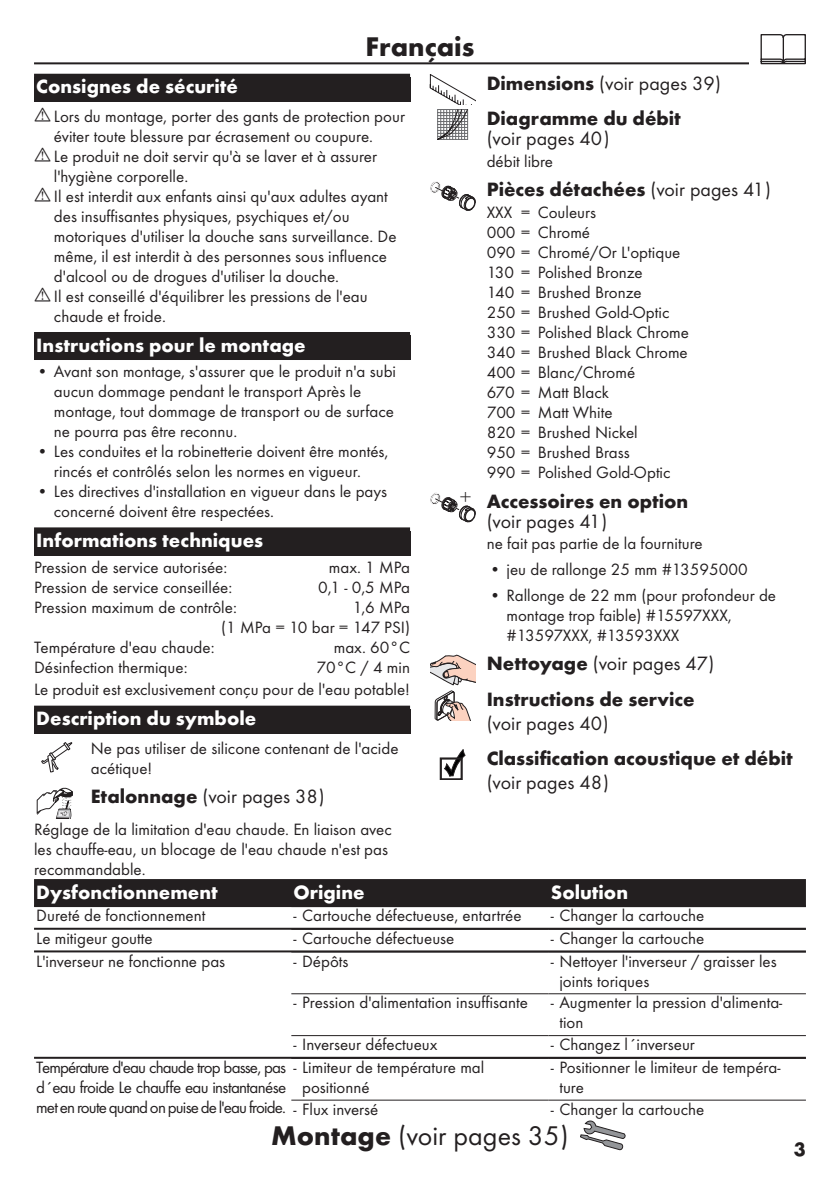
<style>
.page{position:relative;width:840px;height:1191px;background:#fff}
.page>*{position:absolute;margin:0;border:0;box-sizing:border-box;transform-origin:0 0}
.t1{font:28px "Futura TOT Boo";color:#231f20}
.t2{font:700 28px "Futura TOT";color:#231f20}
.t3{font:300 21.2px "Futura TOT";color:#231f20}
.t4{font:20px "Futura TOT Boo";color:#231f20}
.t5{font:700 20px "Futura TOT";color:#fff}
.t6{font:700 20px "Futura TOT";color:#231f20}
.t7{font:17px/20px "Futura TOT Boo";color:#231f20}
.t8{font:17px/20px "Futura TOT Boo";letter-spacing:-.05em;color:#231f20}
.s1{font-family:"Futura TOT";font-weight:700}
.s2{font-family:"Futura TOT Boo";font-weight:400}
</style>
<div class="page">
<hr style="left:34px;top:62px;width:771px;height:2px;background:#231f20">
<div style="left:748px;top:34px;width:68px;height:34px;background:#fff"></div>
<svg style="left:760px;top:34px;width:45px;height:30px"></svg>
<div style="left:34px;top:74px;width:376px;height:28px;background:#231f20"></div>
<div style="left:34px;top:332px;width:376px;height:28px;background:#231f20"></div>
<div style="left:34px;top:527px;width:376px;height:28px;background:#231f20"></div>
<div style="left:34px;top:709px;width:376px;height:25px;background:#231f20"></div>
<div style="left:34px;top:705px;width:376px;height:28px;background:#231f20"></div>
<svg style="left:41px;top:742px;width:32px;height:30px"></svg>
<svg style="left:36px;top:788px;width:37px;height:31px"></svg>
<svg style="left:429px;top:74px;width:46px;height:66px"></svg>
<svg style="left:430px;top:181px;width:45px;height:30px"></svg>
<svg style="left:430px;top:492px;width:45px;height:30px"></svg>
<svg style="left:430px;top:655px;width:45px;height:65px"></svg>
<svg style="left:440px;top:749px;width:25px;height:31px"></svg>
<svg style="left:580px;top:1120px;width:45px;height:30px"></svg>
<div style="left:34px;top:879px;width:771px;height:26px;background:#231f20"></div>
<hr style="left:34px;top:905px;width:771px;height:2px;background:#231f20">
<hr style="left:34px;top:927px;width:771px;height:2px;background:#231f20">
<hr style="left:34px;top:950px;width:771px;height:2px;background:#231f20">
<hr style="left:291px;top:993px;width:257px;height:1px;background:#231f20">
<hr style="left:548px;top:993px;width:257px;height:1px;background:#231f20">
<hr style="left:291px;top:1035px;width:257px;height:1px;background:#231f20">
<hr style="left:548px;top:1035px;width:257px;height:1px;background:#231f20">
<hr style="left:34px;top:1056px;width:771px;height:2px;background:#231f20">
<hr style="left:291px;top:1099px;width:257px;height:1px;background:#231f20">
<hr style="left:548px;top:1099px;width:257px;height:1px;background:#231f20">
<h1 class="t2" style="left:365px;top:29px;width:110px">Français</h1>
<p class="t5" style="left:36px;top:74px;width:203px">Consignes de sécurité</p>
<p class="t7" style="left:54px;top:106px;width:352px">Lors du montage, porter des gants de protection pour éviter toute blessure par écrasement ou coupure.<br>Le produit ne doit servir qu'à se laver et à assurer l'hygiène corporelle.<br>Il est interdit aux enfants ainsi qu'aux adultes ayant des insuffisantes physiques, psychiques et/ou motoriques d'utiliser la douche sans surveillance. De même, il est interdit à des personnes sous influence d'alcool ou de drogues d'utiliser la douche.<br>Il est conseillé d'équilibrer les pressions de l'eau chaude et froide.</p>
<p class="t5" style="left:36px;top:332px;width:271px">Instructions pour le montage</p>
<p class="t7" style="left:54px;top:361px;width:343px;text-indent:-17px">• Avant son montage, s'assurer que le produit n'a subi aucun dommage pendant le transport Après le montage, tout dommage de transport ou de surface ne pourra pas être reconnu.</p>
<p class="t7" style="left:54px;top:441px;width:336px;text-indent:-17px">• Les conduites et la robinetterie doivent être montés, rincés et contrôlés selon les normes en vigueur.</p>
<p class="t7" style="left:54px;top:481px;width:334px;text-indent:-17px">• Les directives d'installation en vigueur dans le pays concerné doivent être respectées.</p>
<p class="t5" style="left:36px;top:528px;width:228px">Informations techniques</p>
<p class="t7" style="left:34px;top:557px;width:195px">Pression de service autorisée:</p>
<p class="t7" style="left:329px;top:557px;width:83px">max. 1 MPa</p>
<p class="t7" style="left:34px;top:577px;width:199px">Pression de service conseillée:</p>
<p class="t7" style="left:318px;top:577px;width:93px">0,1 - 0,5 MPa</p>
<p class="t7" style="left:34px;top:597px;width:204px">Pression maximum de contrôle:</p>
<p class="t7" style="left:221px;top:597px;width:190px;text-align:right">1,6 MPa<br>(1 MPa = 10 bar = 147 PSI)</p>
<p class="t7" style="left:34px;top:637px;width:182px">Température d'eau chaude:</p>
<p class="t7" style="left:333px;top:637px;width:78px">max. 60°C</p>
<p class="t7" style="left:34px;top:657px;width:155px">Désinfection thermique:</p>
<p class="t7" style="left:34px;top:655px;width:377px;line-height:22.8px;text-align:right">70°C / 4 min<br>Le produit est exclusivement conçu pour de l'eau potable!</p>
<p class="t5" style="left:36px;top:706px;width:221px">Description du symbole</p>
<p class="t7" style="left:91px;top:738px;width:309px">Ne pas utiliser de silicone contenant de l'acide acétique!</p>
<p class="t4" style="left:91px;top:784px;width:235px"><span class="s1">Etalonnage</span> (voir pages 38)</p>
<p class="t7" style="left:34px;top:819px;width:359px">Réglage de la limitation d'eau chaude. En liaison avec les chauffe-eau, un blocage de l'eau chaude n'est pas recommandable.</p>
<p class="t3" style="left:459px;top:485px;width:13px">+</p>
<p class="t4" style="left:486px;top:71px;width:236px"><span class="s1">Dimensions</span> (voir pages 39)</p>
<p class="t6" style="left:486px;top:106px;width:195px">Diagramme du débit</p>
<p class="t4" style="left:486px;top:126px;width:124px">(voir pages 40)</p>
<p class="t7" style="left:486px;top:151px;width:68px">débit libre</p>
<p class="t6" style="left:486px;top:177px;width:285px">Pièces détachées <span class="s2">(voir pages 41)</span></p>
<p class="t7" style="left:486px;top:202px;width:204px">XXX = Couleurs<br>000 = Chromé<br>090 = Chromé/Or L'optique<br>130 = Polished Bronze<br>140 = Brushed Bronze<br>250 = Brushed Gold-Optic<br>330 = Polished Black Chrome<br>340 = Brushed Black Chrome<br>400 = Blanc/Chromé<br>670 = Matt Black<br>700 = Matt White<br>820 = Brushed Nickel<br>950 = Brushed Brass<br>990 = Polished Gold-Optic</p>
<p class="t6" style="left:486px;top:488px;width:203px">Accessoires en option</p>
<p class="t4" style="left:486px;top:509px;width:122px">(voir pages 41)</p>
<p class="t7" style="left:486px;top:533px;width:217px">ne fait pas partie de la fourniture</p>
<p class="t7" style="left:489px;top:559px;width:260px">• jeu de rallonge 25 mm #13595000</p>
<p class="t7" style="left:506px;top:585px;width:271px;text-indent:-17px">• Rallonge de 22 mm (pour profondeur de montage trop faible) #15597XXX, #13597XXX, #13593XXX</p>
<p class="t4" style="left:486px;top:652px;width:229px"><span class="s1">Nettoyage</span> (voir pages 47)</p>
<p class="t6" style="left:486px;top:686px;width:209px">Instructions de service</p>
<p class="t4" style="left:486px;top:711px;width:124px">(voir pages 40)</p>
<p class="t6" style="left:486px;top:746px;width:307px">Classification acoustique et débit</p>
<p class="t4" style="left:486px;top:770px;width:124px">(voir pages 48)</p>
<p class="t5" style="left:36px;top:880px;width:183px">Dysfonctionnement</p>
<p class="t5" style="left:293px;top:880px;width:72px">Origine</p>
<p class="t5" style="left:550px;top:880px;width:79px">Solution</p>
<p class="t7" style="left:36px;top:905px;width:170px">Dureté de fonctionnement</p>
<p class="t7" style="left:293px;top:905px;width:229px">- Cartouche défectueuse, entartrée</p>
<p class="t7" style="left:550px;top:905px;width:155px">- Changer la cartouche</p>
<p class="t7" style="left:36px;top:928px;width:118px">Le mitigeur goutte</p>
<p class="t7" style="left:293px;top:928px;width:162px">- Cartouche défectueuse</p>
<p class="t7" style="left:550px;top:928px;width:155px">- Changer la cartouche</p>
<p class="t7" style="left:36px;top:950px;width:190px">L'inverseur ne fonctionne pas</p>
<p class="t7" style="left:293px;top:950px;width:56px">- Dépôts</p>
<p class="t7" style="left:559px;top:950px;width:219px;text-indent:-8px">- Nettoyer l'inverseur / graisser les joints toriques</p>
<p class="t7" style="left:293px;top:992px;width:236px">- Pression d'alimentation insuffisante</p>
<p class="t7" style="left:559px;top:992px;width:224px;text-indent:-8px">- Augmenter la pression d'alimenta&shy;tion</p>
<p class="t7" style="left:293px;top:1034px;width:145px">- Inverseur défectueux</p>
<p class="t7" style="left:550px;top:1034px;width:145px">- Changez l´inverseur</p>
<p class="t8" style="left:36px;top:1057px;width:449px">Température d'eau chaude trop basse, pas - Limiteur de température mal d´eau froide Le chauffe eau instantanése<br>met en route quand on puise de l'eau froide.</p>
<p class="t7" style="left:559px;top:1057px;width:222px;text-indent:-8px">- Positionner le limiteur de tempéra&shy;ture</p>
<p class="t7" style="left:302px;top:1077px;width:69px">positionné</p>
<p class="t7" style="left:293px;top:1099px;width:86px">- Flux inversé</p>
<p class="t7" style="left:550px;top:1099px;width:155px">- Changer la cartouche</p>
<h1 class="t1" style="left:271px;top:1119px;width:299px"><span class="s1">Montage</span> (voir pages 35)</h1>
<p class="t6" style="left:793px;top:1136px;width:13px">3</p>
</div>
